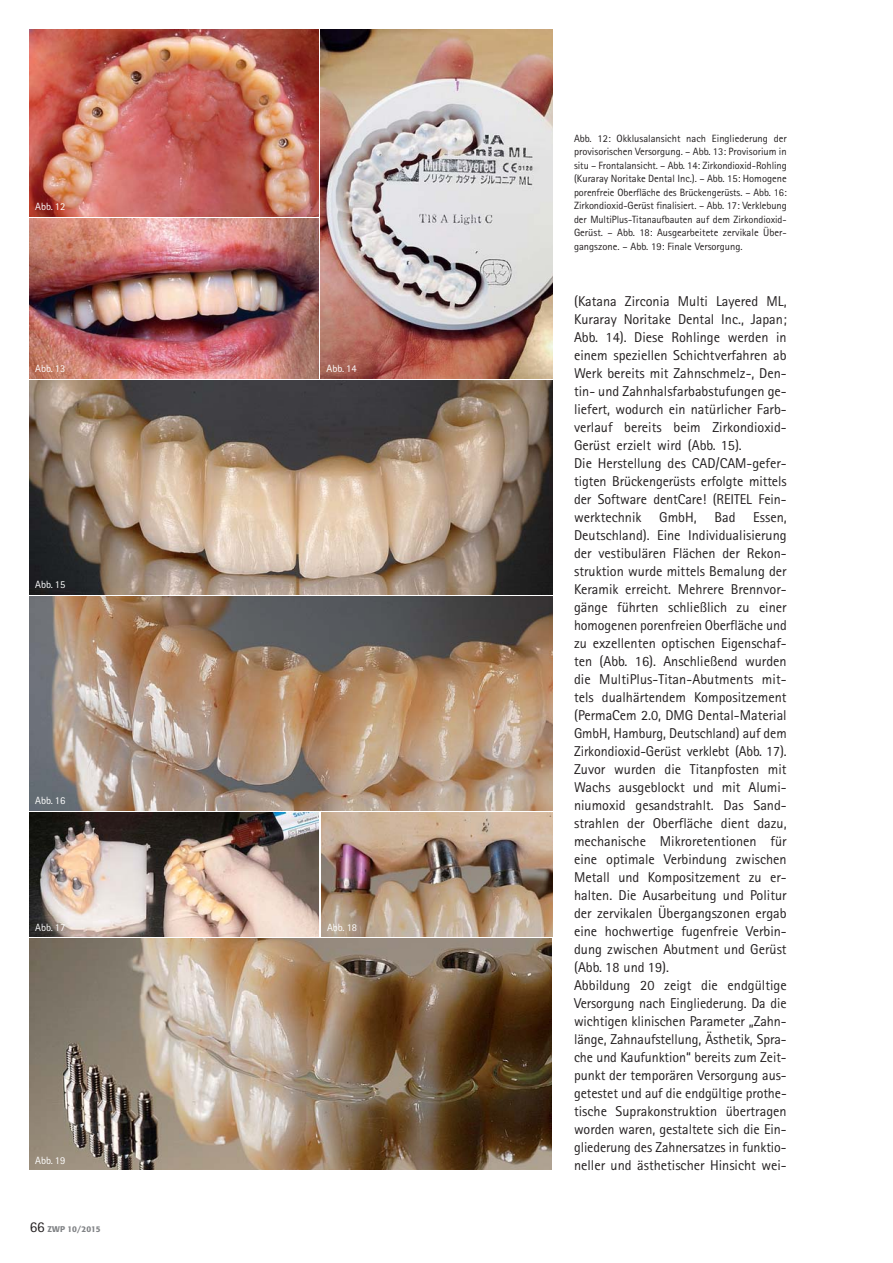
<style>
.page{position:relative;width:893px;height:1263px;background:#fff}
.page>*{position:absolute;margin:0;border:0;box-sizing:border-box;transform-origin:0 0}
.t1{font:14.25px/18px "Rotis Sans Serif";color:#231f20}
.t2{font:10.5px/13.5px "Rotis Sans Serif";color:#231f20;text-align:justify}
.t3{font:10.5px "Rotis Sans Serif";color:#fff}
.t4{font:500 8.25px "Formata";letter-spacing:-.005em;color:#808285}
.s1{font-family:"Rotis Sans Serif";font-weight:400;font-size:15px;color:#231f20}
</style>
<div class="page">
<img style="left:30px;top:30px;width:289px;height:186px">
<img style="left:30px;top:218px;width:289px;height:160px">
<img style="left:321px;top:30px;width:232px;height:348px">
<img style="left:30px;top:380px;width:523px;height:214px">
<img style="left:30px;top:596px;width:523px;height:214px">
<img style="left:30px;top:938px;width:521px;height:232px">
<img style="left:30px;top:812px;width:289px;height:124px">
<img style="left:321px;top:812px;width:232px;height:124px">
<p class="t3" style="left:35px;top:203px;width:32px">Abb. 12</p>
<p class="t3" style="left:35px;top:365px;width:32px">Abb. 13</p>
<p class="t3" style="left:35px;top:581px;width:32px">Abb. 15</p>
<p class="t3" style="left:35px;top:797px;width:32px">Abb. 16</p>
<p class="t3" style="left:35px;top:923px;width:32px">Abb. 17</p>
<p class="t3" style="left:35px;top:1157px;width:32px">Abb. 19</p>
<p class="t4" style="left:30px;top:1225px;width:72px"><span class="s1">66</span> ZWP 10/2015</p>
<p class="t3" style="left:327px;top:365px;width:32px">Abb. 14</p>
<p class="t3" style="left:327px;top:923px;width:32px">Abb. 18</p>
<p class="t2" style="left:574px;top:133px;width:214px">Abb. 12: Okklusalansicht nach Eingliederung der provisorischen Versorgung. – Abb. 13: Provisorium in situ – Frontalansicht. – Abb. 14: Zirkondioxid-Rohling (Kuraray Noritake Dental Inc.). – Abb. 15: Homogene porenfreie Oberfläche des Brückengerüsts. – Abb. 16:<br>Zirkondioxid-Gerüst finalisiert. – Abb. 17: Verklebung der MultiPlus-Titanaufbauten auf dem Zirkondioxid-Gerüst. – Abb. 18: Ausgearbeitete zervikale Über&shy;gangszone. – Abb. 19: Finale Versorgung.</p>
<p class="t1" style="left:574px;top:294px;width:214px">(Katana Zirconia Multi Layered ML, Kuraray Noritake Dental Inc., Japan; Abb. 14). Diese Rohlinge werden in einem speziellen Schichtverfahren ab Werk bereits mit Zahnschmelz-, Den&shy;tin- und Zahnhalsfarbabstufungen ge&shy;liefert, wodurch ein natürlicher Farb&shy;verlauf bereits beim Zirkondioxid-Gerüst erzielt wird (Abb. 15).<br>Die Herstellung des CAD/CAM-gefer&shy;tigten Brückengerüsts erfolgte mittels der Software dentCare! (REITEL Fein&shy;werktechnik GmbH, Bad Essen, Deutschland). Eine Individualisierung der ves tibulären Flächen der Rekon&shy;struktion wurde mittels Bemalung der Keramik erreicht. Mehrere Brennvor&shy;gänge führten schließlich zu einer homogenen porenfreien Oberfläche und zu exzellenten optischen Eigenschaf&shy;ten (Abb. 16). Anschließend wurden die MultiPlus-Titan-Abutments mit&shy;tels dualhärtendem Kompositzement (PermaCem 2.0, DMG Dental-Material GmbH, Hamburg, Deutschland) auf dem Zirkondioxid-Gerüst verklebt (Abb. 17).<br>Zuvor wurden die Titanpfosten mit Wachs ausgeblockt und mit Alumi&shy;niumoxid gesandstrahlt. Das Sand&shy;strahlen der Oberfläche dient dazu, mechanische Mikroretentionen für eine optimale Verbindung zwischen Metall und Kompositzement zu er&shy;halten. Die Ausarbeitung und Politur der zervikalen Übergangszonen ergab eine hochwertige fugenfreie Verbin&shy;dung zwischen Abutment und Gerüst (Abb. 18 und 19).<br>Abbildung 20 zeigt die endgültige Versorgung nach Eingliederung. Da die wichtigen klinischen Parameter „Zahn&shy;länge, Zahnaufstellung, Ästhetik, Spra&shy;che und Kaufunktion“ bereits zum Zeit&shy;punkt der temporären Versorgung aus&shy;getestet und auf die endgültige prothe&shy;tische Suprakonstruktion übertragen worden waren, gestaltete sich die Ein&shy;gliederung des Zahnersatzes in funktio&shy;neller und ästhetischer Hinsicht wei-</p>
</div>
